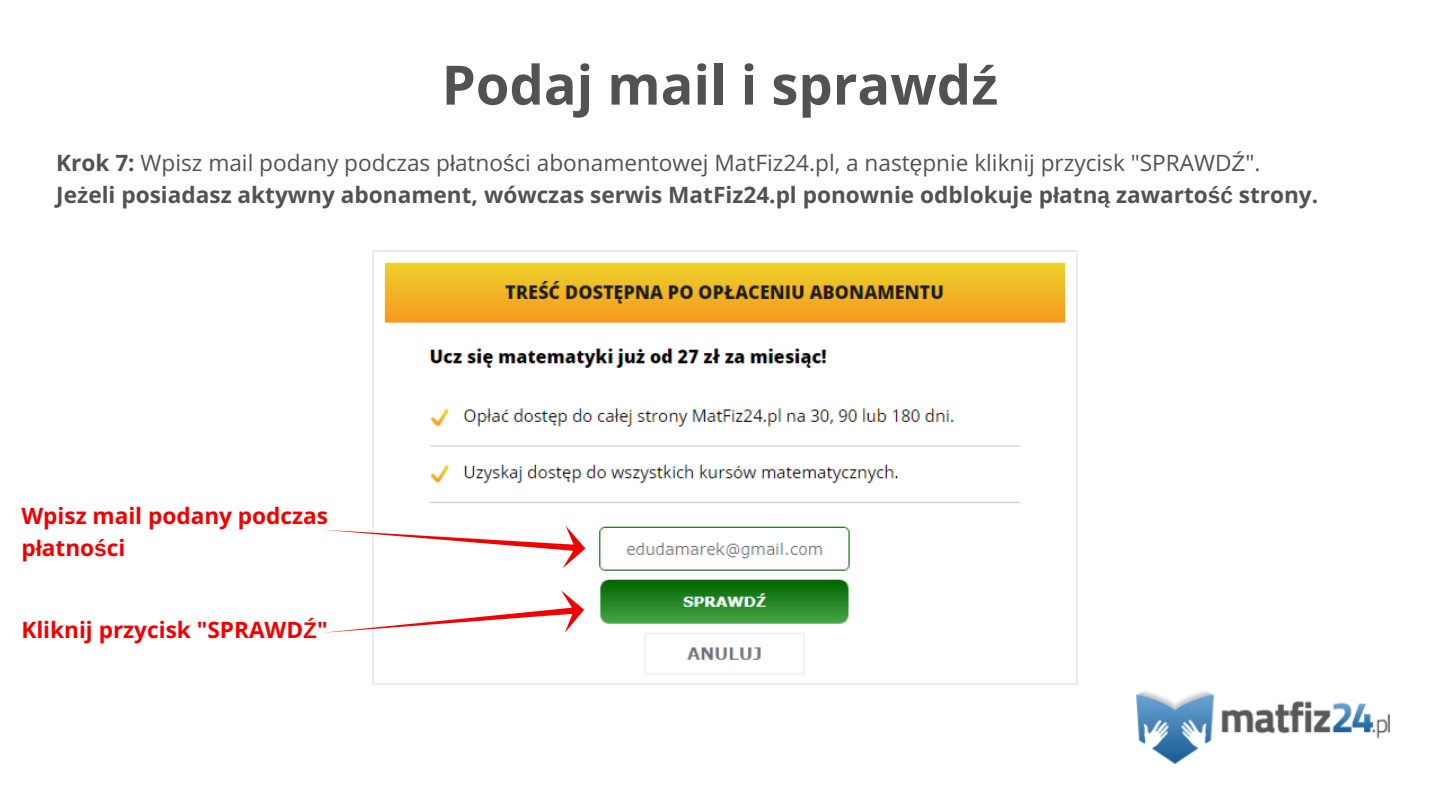
<style>
.page{position:relative;width:1440px;height:810px;background:#fff}
.page>*{position:absolute;margin:0;border:0;box-sizing:border-box;transform-origin:0 0}
.t1{font:700 54.3px "Open Sans";color:#525254}
.t2{font:700 22.65px/31.5px "Open Sans";color:#525254}
.t3{font:700 22.65px/31.5px "Open Sans";color:#f10000}
.s1{font-family:"Liberation Sans"}
.s2{font-weight:400}
.s3{font-family:"Liberation Sans";font-weight:400}
</style>
<div class="page">
<img style="left:1136px;top:691px;width:253px;height:73px">
<img style="left:372px;top:250px;width:706px;height:435px">
<svg style="left:324px;top:526px;width:263px;height:44px"></svg>
<svg style="left:323px;top:588px;width:263px;height:48px"></svg>
<h1 class="t1" style="left:442px;top:47px;width:558px">Podaj mail i sprawd<span class="s1">ź</span></h1>
<p class="t2" style="left:56px;top:146px;width:1264px">Krok 7: <span class="s2">Wpisz mail podany podczas p</span><span class="s3">ł</span><span class="s2">atno</span><span class="s3">ś</span><span class="s2">ci abonamentowej MatFiz24.pl, a nast</span><span class="s3">ę</span><span class="s2">pnie kliknij przycisk "SPRAWD</span><span class="s3">Ź</span><span class="s2">".<br></span>Je<span class="s1">ż</span>eli posiadasz aktywny abonament, wówczas serwis MatFiz24.pl ponownie odblokuje p<span class="s1">ł</span>atn<span class="s1">ą</span> zawarto<span class="s1">ść</span> strony.</p>
<p class="t3" style="left:21px;top:500px;width:308px">Wpisz mail podany podczas p<span class="s1">ł</span>atno<span class="s1">ś</span>ci</p>
<p class="t3" style="left:21px;top:613px;width:308px">Kliknij przycisk "SPRAWD<span class="s1">Ź</span>"</p>
</div>
